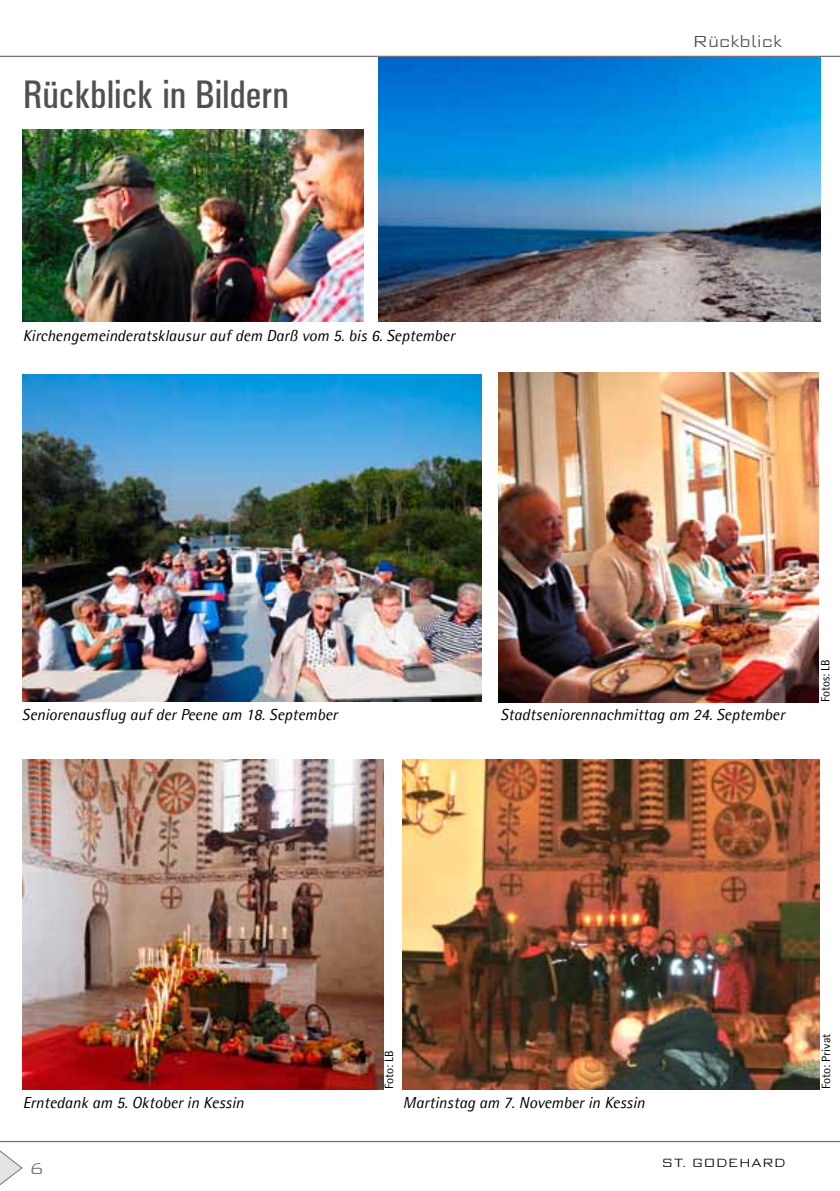
<style>
.page{position:relative;width:840px;height:1191px;background:#fff}
.page>*{position:absolute;margin:0;border:0;box-sizing:border-box;transform-origin:0 0}
.t1{font:500 condensed 40px "Univers";color:#504f53}
.t2{font:italic 16px "Agfa Rotis Semisans";color:#000}
.t3{font:300 16px "Morris Sans Com";color:#504f53}
.t4{font:300 16px "Morris Sans Com";color:#757378}
.t5{font:12px "Agfa Rotis Semisans";color:#000}
.t6{font:300 12px "Morris Sans Com";color:#000}
</style>
<div class="page">
<svg style="left:0;top:1140px;width:839px;height:46px"></svg>
<svg style="left:0;top:55px;width:839px;height:2px;background:#a7a6a9"></svg>
<img style="left:403px;top:759px;width:415px;height:330px">
<img style="left:498px;top:373px;width:320px;height:329px">
<img style="left:23px;top:374px;width:457px;height:327px">
<img style="left:23px;top:759px;width:360px;height:330px">
<img style="left:23px;top:129px;width:340px;height:192px">
<img style="left:378px;top:57px;width:441px;height:264px">
<h1 class="t1" style="left:23px;top:71px;width:267px">Rückblick in Bildern</h1>
<p class="t2" style="left:23px;top:326px;width:433px">Kirchengemeinderatsklausur auf dem Darß vom 5. bis 6. September</p>
<p class="t3" style="left:692px;top:31px;width:91px">RÜCKBLICK</p>
<p class="t2" style="left:22px;top:705px;width:317px">Seniorenausflug auf der Peene am 18. September</p>
<p class="t2" style="left:500px;top:705px;width:285px">Stadtseniorennachmittag am 24. September</p>
<p class="t5" style="left:817px;top:702px;width:45px;rotate:-90deg">Fotos: LB</p>
<p class="t5" style="left:382px;top:1089px;width:40px;rotate:-90deg">Foto: LB</p>
<p class="t2" style="left:23px;top:1092px;width:222px">Erntedank am 5. Oktober in Kessin</p>
<p class="t2" style="left:403px;top:1092px;width:243px">Martinstag am 7. November in Kessin</p>
<p class="t4" style="left:29px;top:1157px;width:17px">6</p>
<p class="t6" style="left:661px;top:1154px;width:122px">ST. GODE HARD</p>
<p class="t5" style="left:818px;top:1089px;width:57px;rotate:-90deg">Foto: Privat</p>
</div>
